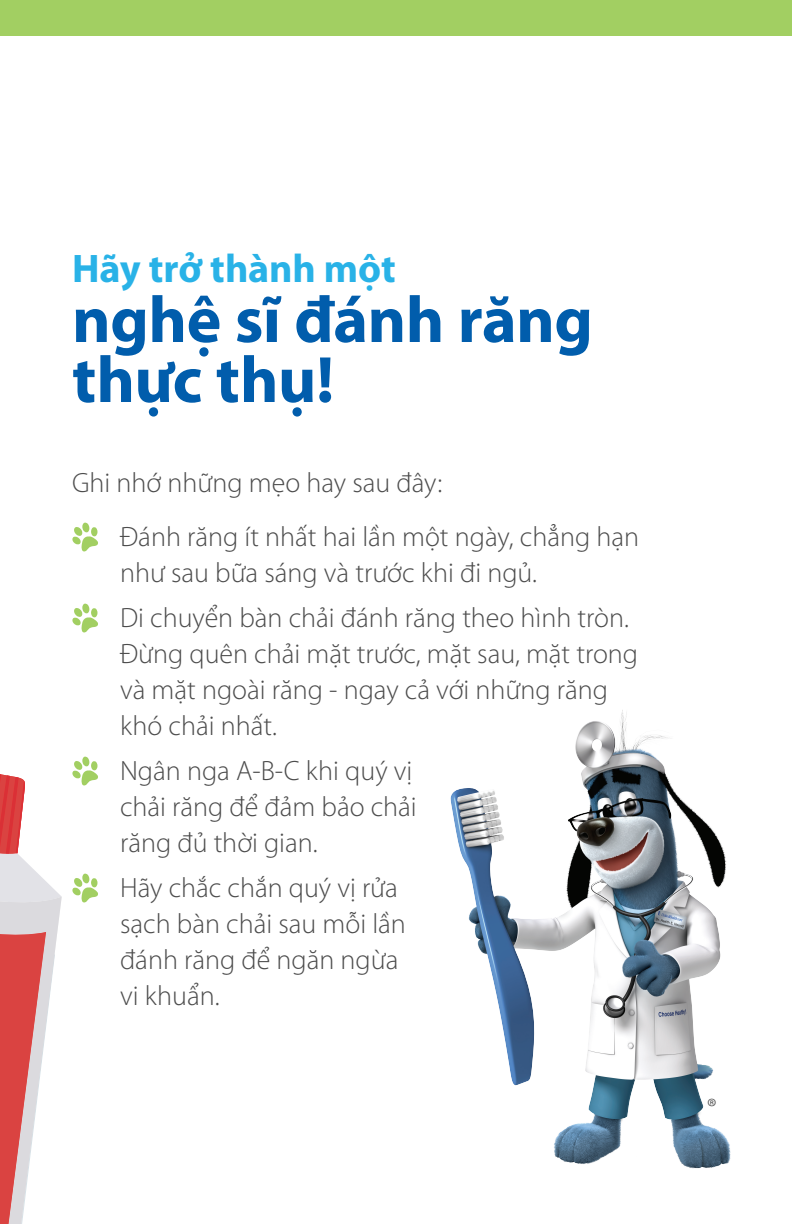
<style>
.page{position:relative;width:792px;height:1224px;background:#fff}
.page>*{position:absolute;margin:0;border:0;box-sizing:border-box;transform-origin:0 0}
.t1{font:700 66px/60px "Myriad Pro";letter-spacing:-.01em;color:#015dac}
.t2{font:700 40px "Myriad Pro";letter-spacing:-.005em;color:#29b2e7}
.t3{font:300 28px/36px "Myriad Pro";color:#4c4c4c}
.t4{font:300 24px "Myriad Pro";color:#4c4c4c}
</style>
<div class="page">
<div style="left:0;top:0;width:792px;height:36px;background:#a2cf62"></div>
<svg style="left:0;top:774px;width:62px;height:450px"></svg>
<img style="left:450px;top:710px;width:281px;height:459px">
<svg style="left:72px;top:522px;width:26px;height:30px"></svg>
<svg style="left:72px;top:603px;width:26px;height:30px"></svg>
<svg style="left:72px;top:756px;width:26px;height:30px"></svg>
<svg style="left:72px;top:873px;width:26px;height:30px"></svg>
<p class="t2" style="left:72px;top:242px;width:325px">Hãy trở thành một</p>
<p class="t1" style="left:72px;top:288px;width:522px">nghệ sĩ đánh răng thực thụ!</p>
<p class="t3" style="left:72px;top:464px;width:372px">Ghi nhớ những mẹo hay sau đây:</p>
<p class="t3" style="left:120px;top:518px;width:521px">Đánh răng ít nhất hai lần một ngày, chẳng hạn như sau bữa sáng và trước khi đi ngủ.</p>
<p class="t3" style="left:120px;top:599px;width:520px">Di chuyển bàn chải đánh răng theo hình tròn.<br>Đừng quên chải mặt trước, mặt sau, mặt trong và mặt ngoài răng - ngay cả với những răng khó chải nhất.</p>
<p class="t3" style="left:120px;top:752px;width:298px">Ngân nga A-B-C khi quý vị chải răng để đảm bảo chải răng đủ thời gian.</p>
<p class="t3" style="left:120px;top:869px;width:287px">Hãy chắc chắn quý vị rửa sạch bàn chải sau mỗi lần đánh răng để ngăn ngừa vi khuẩn.</p>
<p class="t4" style="left:707px;top:1092px;width:11px">®</p>
</div>
